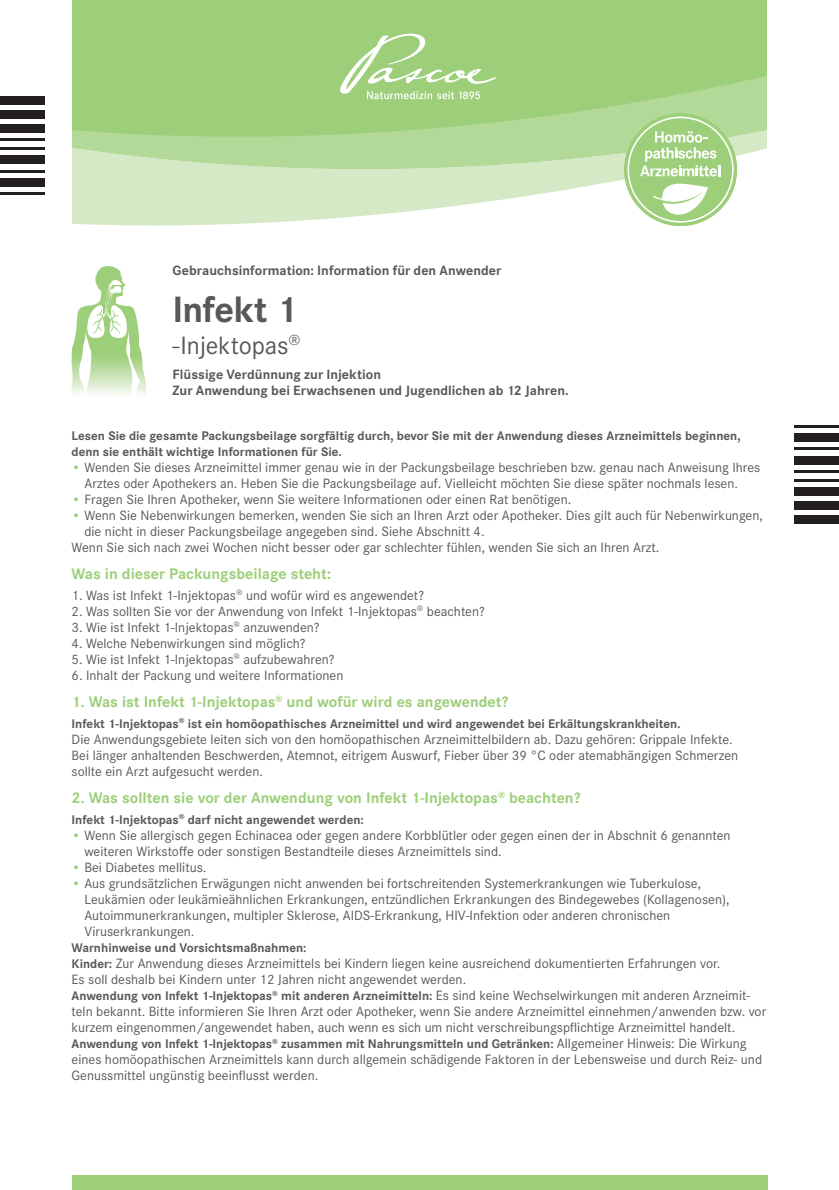
<style>
.page{position:relative;width:839px;height:1190px;background:#fff}
.page>*{position:absolute;margin:0;border:0;box-sizing:border-box;transform-origin:0 0}
.t1{font:700 38px "Corporate S Pro";letter-spacing:-.015em;color:#57585a}
.t2{font:26px "Corporate S Pro";letter-spacing:-.005em;color:#57585a}
.t3{font:700 16px "Corporate S Pro";color:#9dcf7b}
.t4{font:14px/16px "Corporate S Pro";color:#57585a}
.t5{font:700 14px/16px "Corporate S Pro";letter-spacing:.005em;color:#57585a}
.t6{font:700 13px/16px "Corporate S Pro";color:#57585a}
.s1{color:#9dcf7b}
.s2{font-weight:700;font-size:13px}
.s3{font-weight:400;font-size:14px}
</style>
<div class="page">
<svg style="left:72px;top:185px;width:663px;height:40px;fill:#d5e9c6"></svg>
<svg style="left:72px;top:0;width:695px;height:185px;background:#a9d48b"></svg>
<svg style="left:340px;top:34px;width:156px;height:65px;background:#add690"></svg>
<div style="left:72px;top:1174px;width:694px;height:16px;background:#9dcf7b"></div>
<hr style="left:0;top:192px;width:45px;height:3px;background:#231f20">
<div style="left:0;top:178px;width:45px;height:9px;background:#231f20"></div>
<hr style="left:0;top:170px;width:45px;height:2px;background:#231f20">
<div style="left:0;top:155px;width:45px;height:9px;background:#231f20"></div>
<hr style="left:0;top:147px;width:45px;height:3px;background:#231f20">
<hr style="left:0;top:138px;width:45px;height:3px;background:#231f20">
<div style="left:0;top:124px;width:45px;height:9px;background:#231f20"></div>
<div style="left:0;top:110px;width:45px;height:9px;background:#231f20"></div>
<div style="left:0;top:96px;width:45px;height:8px;background:#231f20"></div>
<hr style="left:793px;top:425px;width:45px;height:3px;background:#231f20">
<div style="left:793px;top:433px;width:45px;height:9px;background:#231f20"></div>
<hr style="left:793px;top:447px;width:45px;height:3px;background:#231f20">
<div style="left:793px;top:456px;width:45px;height:8px;background:#231f20"></div>
<hr style="left:793px;top:470px;width:45px;height:3px;background:#231f20">
<hr style="left:793px;top:479px;width:45px;height:2px;background:#231f20">
<div style="left:793px;top:487px;width:45px;height:9px;background:#231f20"></div>
<div style="left:793px;top:501px;width:45px;height:9px;background:#231f20"></div>
<div style="left:793px;top:515px;width:45px;height:9px;background:#231f20"></div>
<svg style="left:623px;top:113px;width:113px;height:113px"></svg>
<svg style="left:627px;top:117px;width:106px;height:106px"></svg>
<img style="left:71px;top:266px;width:75px;height:128px">
<img style="left:106px;top:280px;width:16px;height:10px">
<svg style="left:86px;top:290px;width:42px;height:48px"></svg>
<p class="t5" style="left:172px;top:262px;width:330px">Gebrauchsinformation: Information für den Anwender</p>
<h1 class="t1" style="left:172px;top:279px;width:127px">Infekt 1</h1>
<h2 class="t2" style="left:172px;top:326px;width:129px">-Injektopas<sup>®</sup></h2>
<p class="t5" style="left:172px;top:366px;width:397px">Flüssige Verdünnung zur Injektion<br>Zur Anwendung bei Erwachsenen und Jugendlichen ab 12 Jahren.</p>
<p class="t6" style="left:71px;top:426px;width:670px">Lesen Sie die gesamte Packungsbeilage sorgfältig durch, bevor Sie mit der Anwendung dieses Arzneimittels beginnen, denn sie enthält wichtige Informationen für Sie.</p>
<p class="t4" style="left:84px;top:458px;width:677px;text-indent:-13px"><span class="s1">•</span> Wenden Sie dieses Arzneimittel immer genau wie in der Packungsbeilage beschrieben bzw. genau nach Anweisung Ihres<br>Arztes oder Apothekers an. Heben Sie die Packungsbeilage auf. Vielleicht möchten Sie diese später nochmals lesen.</p>
<p class="t4" style="left:71px;top:490px;width:501px"><span class="s1">•</span> Fragen Sie Ihren Apotheker, wenn Sie weitere Informationen oder einen Rat benötigen.</p>
<p class="t4" style="left:71px;top:506px;width:692px"><span class="s1">•</span> Wenn Sie Nebenwirkungen bemerken, wenden Sie sich an Ihren Arzt oder Apotheker. Dies gilt auch für Nebenwirkungen,</p>
<p class="t4" style="left:84px;top:522px;width:401px">die nicht in dieser Packungsbeilage angegeben sind. Siehe Abschnitt 4.</p>
<p class="t4" style="left:71px;top:538px;width:589px">Wenn Sie sich nach zwei Wochen nicht besser oder gar schlechter fühlen, wenden Sie sich an Ihren Arzt.</p>
<p class="t3" style="left:71px;top:561px;width:261px">Was in dieser Packungsbeilage steht:</p>
<p class="t4" style="left:71px;top:586px;width:354px">1. Was ist Infekt 1-Injektopas<sup>®</sup> und wofür wird es angewendet?</p>
<p class="t4" style="left:71px;top:602px;width:414px">2. Was sollten Sie vor der Anwendung von Infekt 1-Injektopas<sup>®</sup> beachten?</p>
<p class="t4" style="left:71px;top:618px;width:249px">3. Wie ist Infekt 1-Injektopas<sup>®</sup> anzuwenden?</p>
<p class="t4" style="left:71px;top:634px;width:235px">4. Welche Nebenwirkungen sind möglich?</p>
<p class="t4" style="left:71px;top:650px;width:264px">5. Wie ist Infekt 1-Injektopas<sup>®</sup> aufzubewahren?</p>
<p class="t4" style="left:71px;top:666px;width:273px">6. Inhalt der Packung und weitere Informationen</p>
<p class="t3" style="left:71px;top:689px;width:438px">1. Was ist Infekt 1-Injektopas<sup>®</sup> und wofür wird es angewendet?</p>
<p class="t6" style="left:71px;top:714px;width:610px">Infekt 1-Injektopas<sup>®</sup> ist ein homöopathisches Arzneimittel und wird angewendet bei Erkältungskrankheiten.</p>
<p class="t4" style="left:71px;top:730px;width:667px">Die Anwendungsgebiete leiten sich von den homöopathischen Arzneimittelbildern ab. Dazu gehören: Grippale Infekte.<br>Bei länger anhaltenden Beschwerden, Atemnot, eitrigem Auswurf, Fieber über 39 °C oder atemabhängigen Schmerzen sollte ein Arzt aufgesucht werden.</p>
<p class="t3" style="left:71px;top:785px;width:510px">2. Was sollten sie vor der Anwendung von Infekt 1-Injektopas<sup>®</sup> beachten?</p>
<p class="t6" style="left:71px;top:810px;width:293px">Infekt 1-Injektopas<sup>®</sup> darf nicht angewendet werden:</p>
<p class="t4" style="left:84px;top:826px;width:647px;text-indent:-13px"><span class="s1">•</span> Wenn Sie allergisch gegen Echinacea oder gegen andere Korbblütler oder gegen einen der in Abschnit 6 genannten weiteren Wirkstoffe oder sonstigen Bestandteile dieses Arzneimittels sind.</p>
<p class="t4" style="left:71px;top:858px;width:136px"><span class="s1">•</span> Bei Diabetes mellitus.</p>
<p class="t4" style="left:84px;top:874px;width:646px;text-indent:-13px"><span class="s1">•</span> Aus grundsätzlichen Erwägungen nicht anwenden bei fortschreitenden Systemerkrankungen wie Tuberkulose, Leukämien oder leukämieähnlichen Erkrankungen, entzündlichen Erkrankungen des Bindegewebes (Kollagenosen), Autoimmunerkrankungen, multipler Sklerose, AIDS-Erkrankung, HIV-Infektion oder anderen chronischen Viruserkrankungen.</p>
<p class="t6" style="left:71px;top:938px;width:236px">Warnhinweise und Vorsichtsmaßnahmen:</p>
<p class="t4" style="left:71px;top:954px;width:650px"><span class="s2">Kinder:</span> Zur Anwendung dieses Arzneimittels bei Kindern liegen keine ausreichend dokumentierten Erfahrungen vor.<br>Es soll deshalb bei Kindern unter 12 Jahren nicht angewendet werden.</p>
<p class="t6" style="left:71px;top:986px;width:680px">Anwendung von Infekt 1-Injektopas<sup>®</sup> mit anderen Arzneimitteln: <span class="s3">Es sind keine Wechselwirkungen mit anderen Arzneimit-</span></p>
<p class="t4" style="left:71px;top:1002px;width:695px">teln bekannt. Bitte informieren Sie Ihren Arzt oder Apotheker, wenn Sie andere Arzneimittel einnehmen/anwenden bzw. vor kurzem eingenommen/angewendet haben, auch wenn es sich um nicht verschreibungspflichtige Arzneimittel handelt.</p>
<p class="t6" style="left:71px;top:1034px;width:676px">Anwendung von Infekt 1-Injektopas<sup>®</sup> zusammen mit Nahrungsmitteln und Getränken: <span class="s3">Allgemeiner Hinweis: Die Wirkung</span></p>
<p class="t4" style="left:71px;top:1050px;width:691px">eines homöopathischen Arzneimittels kann durch allgemein schädigende Faktoren in der Lebensweise und durch Reiz- und<br>Genussmittel ungünstig beeinflusst werden.</p>
</div>
